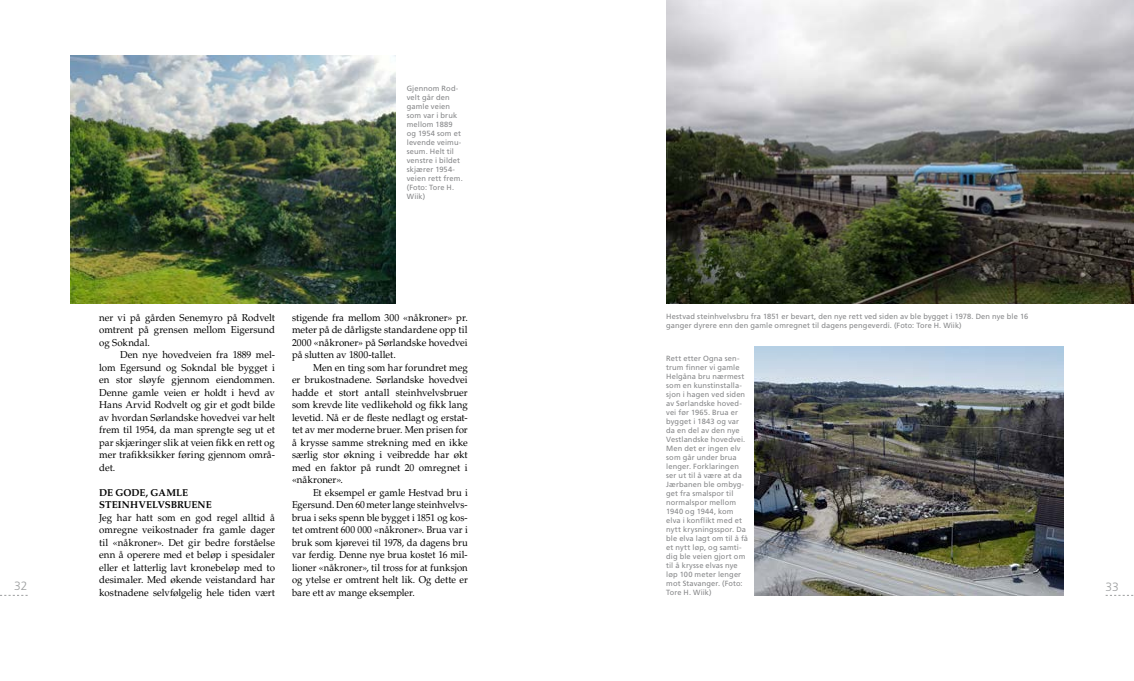
<style>
.page{position:relative;width:1134px;height:681px;background:#fff}
.page>*{position:absolute;margin:0;border:0;box-sizing:border-box;transform-origin:0 0}
.t1{font:300 12px "Frutiger LT Std";color:#9c9e9f}
.t2{font:10px/12.5px "Palatino LT Std";color:#000;text-align:justify}
.t3{font:10px/12.5px "Palatino LT Std";color:#000;text-align:justify;scale:.95 1}
.t4{font:700 10px/12.5px "Palatino LT Std";letter-spacing:.005em;color:#000}
.t5{font:7.5px/9px "Frutiger LT Std";letter-spacing:.015em;color:#87888a}
</style>
<div class="page">
<img style="left:666px;top:0;width:468px;height:303px">
<img style="left:71px;top:56px;width:324px;height:247px">
<img style="left:754px;top:346px;width:309px;height:249px">
<p class="t5" style="left:407px;top:84px;width:58px">Gjennom Rod&shy;velt går den gamle veien som var i bruk mellom 1889 og 1954 som et levende veimu&shy;seum. Helt til venstre i bildet skjærer 1954- veien rett frem. (Foto: Tore H.<br>Wiik)</p>
<p class="t5" style="left:666px;top:311px;width:363px">Hestvad steinhvelvsbru fra 1851 er bevart, den nye rett ved siden av ble bygget i 1978. Den nye ble 16 ganger dyrere enn den gamle omregnet til dagens pengeverdi. (Foto: Tore H. Wiik)</p>
<p class="t2" style="left:292px;top:311px;width:177px">stigende fra mellom 300 «nåkroner» pr. meter på de dårligste standardene opp til 2000 «nåkroner» på Sørlandske hovedvei på slutten av 1800-tallet.</p>
<p class="t2" style="left:292px;top:361px;width:177px;text-indent:21px">Men en ting som har forundret meg er brukostnadene. Sørlandske hovedvei hadde et stort antall steinhvelvsbruer som krevde lite vedlikehold og fikk lang levetid. Nå er de fleste nedlagt og erstat&shy;tet av mer moderne bruer. Men prisen for å krysse samme strekning med en ikke særlig stor økning i veibredde har økt med en faktor på rundt 20 omregnet i «nåkroner».</p>
<p class="t3" style="left:292px;top:486px;width:187px;text-indent:21px">Et eksempel er gamle Hestvad bru i Egersund. Den 60 meter lange steinhvelvs&shy;brua i seks spenn ble bygget i 1851 og kos&shy;tet omtrent 600 000 «nåkroner». Brua var i bruk som kjørevei til 1978, da dagens bru var ferdig. Denne nye brua kostet 16 mil&shy;lioner «nåkroner», til tross for at funksjon og ytelse er omtrent helt lik. Og dette er bare ett av mange eksempler.</p>
<p class="t2" style="left:99px;top:311px;width:177px">ner vi på gården Senemyro på Rodvelt omtrent på grensen mellom Eigersund og Sokndal.</p>
<p class="t2" style="left:99px;top:348px;width:177px;text-indent:21px">Den nye hovedveien fra 1889 mel&shy;lom Egersund og Sokndal ble bygget i en stor sløyfe gjennom eiendommen.<br>Denne gamle veien er holdt i hevd av Hans Arvid Rodvelt og gir et godt bilde av hvordan Sørlandske hovedvei var helt frem til 1954, da man sprengte seg ut et par skjæringer slik at veien fikk en rett og mer trafikksikker føring gjennom områ&shy;det.</p>
<p class="t4" style="left:99px;top:486px;width:114px">DE GODE, GAMLE<br>STEINHVELVSBRUENE</p>
<p class="t2" style="left:99px;top:511px;width:177px">Jeg har hatt som en god regel alltid å omregne veikostnader fra gamle dager til «nåkroner». Det gir bedre forståelse enn å operere med et beløp i spesidaler eller et latterlig lavt kronebeløp med to desimaler. Med økende veistandard har kostnadene selvfølgelig hele tiden vært</p>
<p class="t5" style="left:666px;top:354px;width:83px">Rett etter Ogna sen&shy;trum finner vi gamle<br>Helgåna bru nærmest som en kunstinstalla&shy;sjon i hagen ved siden av Sørlandske hoved&shy;vei før 1965. Brua er bygget i 1843 og var da en del av den nye<br>Vestlandske hovedvei.<br>Men det er ingen elv som går under brua lenger. Forklaringen ser ut til å være at da<br>Jærbanen ble ombyg&shy;get fra smalspor til normalspor mellom<br>1940 og 1944, kom elva i konflikt med et nytt krysningsspor. Da ble elva lagt om til å få et nytt løp, og samti&shy;dig ble veien gjort om til å krysse elvas nye løp 100 meter lenger mot Stavanger. (Foto:<br>Tore H. Wiik)</p>
<p class="t1" style="left:14px;top:579px;width:15px">32</p>
<p class="t1" style="left:1106px;top:579px;width:15px">33</p>
</div>
